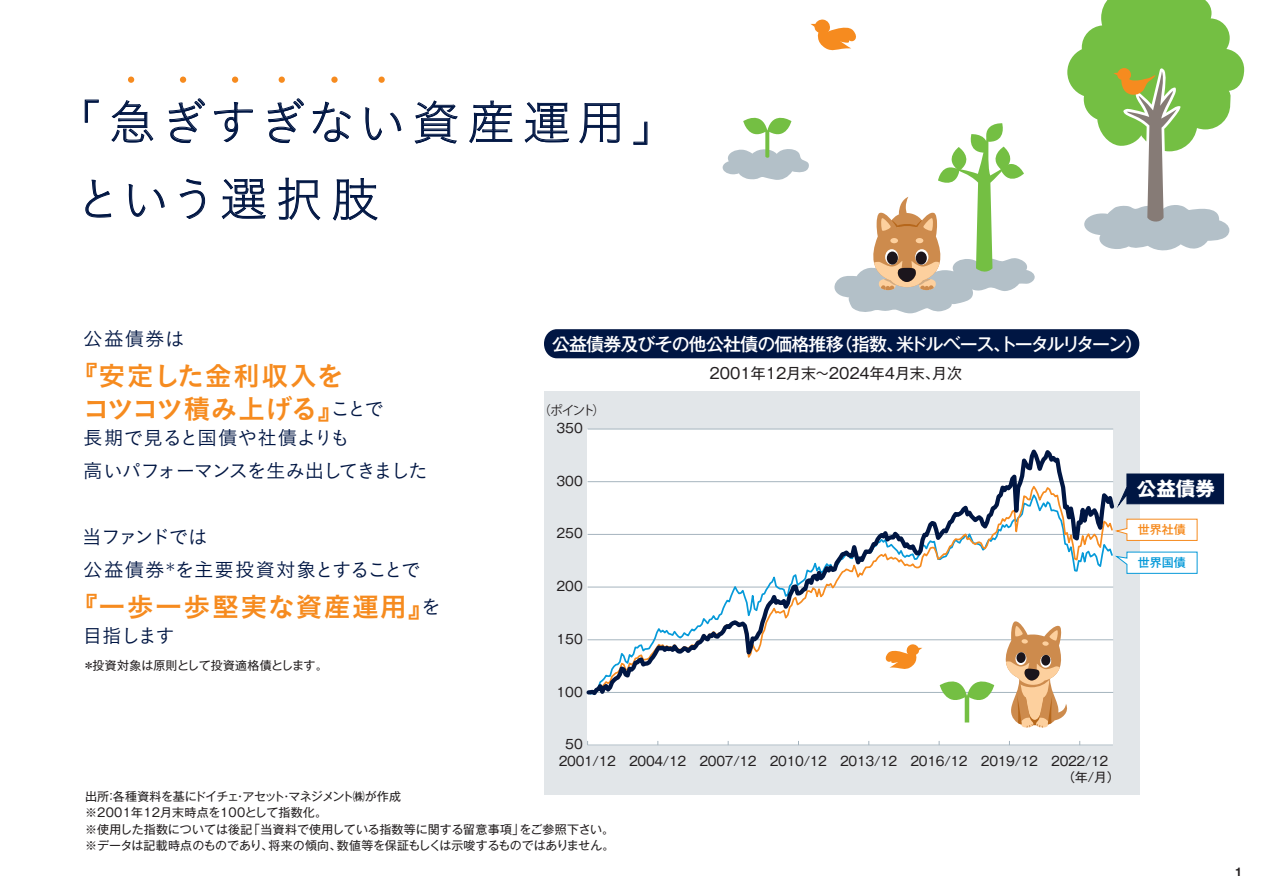
<style>
.page{position:relative;width:1263px;height:893px;background:#fff}
.page>*{position:absolute;margin:0;border:0;box-sizing:border-box;transform-origin:0 0}
.t1{font:48.3px/76.7px "Koburina Go Std W1";letter-spacing:.055em;color:#001643}
.t2{font:27px/33px "Koburina Go Std W6";letter-spacing:.025em;color:#f68b1f}
.t3{font:27px "Koburina Go Std W6";letter-spacing:.05em;color:#f68b1f}
.t4{font:19.5px/33px "Koburina Go Std W3";letter-spacing:-.055em;color:#001643}
.t5{font:700 19.5px "Gothic MB101 Pro";color:#fff}
.t6{font:500 18px "Gothic MB101 Pro";letter-spacing:-.05em;color:#fff}
.t7{font:15px "Gothic MB101 Pro";color:#231f20}
.t8{font:12.75px "Gothic MB101 Pro";letter-spacing:-.02em;color:#231f20}
.t9{font:12.75px "Koz Go Pr 6 N";color:#231f20}
.t10{font:12px/16.5px "Gothic MB101 Pro";color:#231f20}
.t11{font:500 12px "Gothic MB101 Pro";color:#f68b1f}
.t12{font:500 12px "Gothic MB101 Pro";color:#069ad9}
.t13{font:12px "Helvetica LT Std Fractions Bd";color:#231f20}
.s1{font-family:"Koburina Go Std W3";font-size:19.5px;color:#001643}
</style>
<div class="page">
<svg style="left:85px;top:100px;width:14px;height:23px"></svg>
<svg style="left:111px;top:100px;width:42px;height:42px"></svg>
<svg style="left:169px;top:98px;width:36px;height:45px"></svg>
<svg style="left:214px;top:102px;width:39px;height:40px"></svg>
<svg style="left:268px;top:98px;width:36px;height:45px"></svg>
<svg style="left:313px;top:102px;width:38px;height:40px"></svg>
<svg style="left:365px;top:107px;width:36px;height:33px"></svg>
<svg style="left:415px;top:100px;width:43px;height:43px"></svg>
<svg style="left:469px;top:101px;width:43px;height:42px"></svg>
<svg style="left:525px;top:102px;width:44px;height:41px"></svg>
<svg style="left:579px;top:103px;width:41px;height:40px"></svg>
<svg style="left:633px;top:122px;width:14px;height:23px"></svg>
<svg style="left:85px;top:180px;width:26px;height:38px"></svg>
<svg style="left:129px;top:184px;width:36px;height:33px"></svg>
<svg style="left:180px;top:179px;width:25px;height:40px"></svg>
<svg style="left:222px;top:179px;width:44px;height:40px"></svg>
<svg style="left:278px;top:178px;width:42px;height:42px"></svg>
<svg style="left:333px;top:178px;width:45px;height:43px"></svg>
<svg style="left:232px;top:77px;width:6px;height:6px"></svg>
<svg style="left:180px;top:77px;width:6px;height:6px"></svg>
<svg style="left:128px;top:77px;width:6px;height:6px"></svg>
<svg style="left:279px;top:77px;width:6px;height:6px"></svg>
<div style="left:331px;top:77px;width:7px;height:6px;background:#f68b1f;border-radius:50%"></div>
<div style="left:378px;top:77px;width:7px;height:6px;background:#f68b1f;border-radius:50%"></div>
<svg style="left:810px;top:19px;width:46px;height:32px"></svg>
<svg style="left:722px;top:117px;width:87px;height:63px"></svg>
<svg style="left:1067px;top:0;width:177px;height:251px"></svg>
<svg style="left:834px;top:123px;width:201px;height:190px"></svg>
<div style="left:890px;top:238px;width:8px;height:5px;background:#fdd09e;border-radius:50%"></div>
<svg style="left:885px;top:249px;width:13px;height:16px"></svg>
<div style="left:887px;top:252px;width:11px;height:13px;background:#1b151c;border-radius:50%"></div>
<div style="left:544px;top:329px;width:595px;height:29px;background:#001643"></div>
<div style="left:544px;top:391px;width:595px;height:404px;background:#e2e6e9"></div>
<div style="left:588px;top:429px;width:525px;height:316px;background:#fff"></div>
<hr style="left:587px;top:745px;width:526px;height:1px;background:#a5b4be">
<hr style="left:588px;top:429px;width:525px;height:1px;background:#a5b4be">
<svg style="left:1117px;top:473px;width:107px;height:38px"></svg>
<svg style="left:1117px;top:518px;width:81px;height:23px"></svg>
<svg style="left:1117px;top:551px;width:81px;height:23px"></svg>
<svg style="left:964px;top:703px;width:6px;height:19px"></svg>
<svg style="left:1011px;top:703px;width:56px;height:25px"></svg>
<svg style="left:586px;top:442px;width:531px;height:261px"></svg>
<h1 class="t1" style="left:75px;top:82px;width:606px;text-indent:-22px">「急ぎすぎない資産運用」という選択肢</h1>
<h3 class="t4" style="left:84px;top:322px;width:102px">公益債券は</h3>
<h2 class="t2" style="left:82px;top:360px;width:303px;text-indent:-12px">『安定した金利収入を<br>コツコツ積み上げる』<span class="s1">ことで</span></h2>
<h3 class="t4" style="left:84px;top:421px;width:346px">長期で見ると国債や社債よりも<br>高いパフォーマンスを生み出してきました</h3>
<h3 class="t4" style="left:83px;top:520px;width:339px">当ファンドでは<br>公益債券<sup>＊</sup>を主要投資対象とすることで</h3>
<h2 class="t3" style="left:70px;top:586px;width:372px">『一歩一歩堅実な資産運用』<span class="s1">を</span></h2>
<h3 class="t4" style="left:83px;top:619px;width:94px">目指します</h3>
<p class="t10" style="left:82px;top:655px;width:247px">＊投資対象は原則として投資適格債とします。</p>
<h3 class="t6" style="left:552px;top:329px;width:592px">公益債券及びその他公社債の価格推移（指数、米ドルベース、トータルリターン）</h3>
<p class="t9" style="left:538px;top:403px;width:69px">（ポイント）</p>
<p class="t8" style="left:557px;top:417px;width:28px">350</p>
<p class="t8" style="left:557px;top:470px;width:28px">300</p>
<p class="t8" style="left:557px;top:523px;width:28px">250</p>
<p class="t8" style="left:557px;top:576px;width:28px">200</p>
<p class="t8" style="left:557px;top:628px;width:28px">150</p>
<p class="t8" style="left:557px;top:681px;width:28px">100</p>
<p class="t8" style="left:565px;top:734px;width:19px">50</p>
<p class="t7" style="left:710px;top:360px;width:254px">2001年12月末～2024年4月末、月次</p>
<h3 class="t5" style="left:1137px;top:472px;width:79px">公益債券</h3>
<p class="t11" style="left:1138px;top:520px;width:49px">世界社債</p>
<p class="t12" style="left:1138px;top:552px;width:49px">世界国債</p>
<p class="t8" style="left:559px;top:750px;width:551px">2001/12 2004/12 2007/12 2010/12 2013/12 2016/12 2019/12 2022/12</p>
<p class="t10" style="left:85px;top:786px;width:531px">出所：各種資料を基にドイチェ・アセット・マネジメント㈱が作成<br>※2001年12月末時点を100として指数化。<br>※使用した指数については後記「当資料で使用している指数等に関する留意事項」をご参照下さい。※データは記載時点のものであり、将来の傾向、数値等を保証もしくは示唆するものではありません。</p>
<p class="t8" style="left:1062px;top:767px;width:59px">（年/月）</p>
<p class="t13" style="left:1235px;top:867px;width:8px">1</p>
</div>
